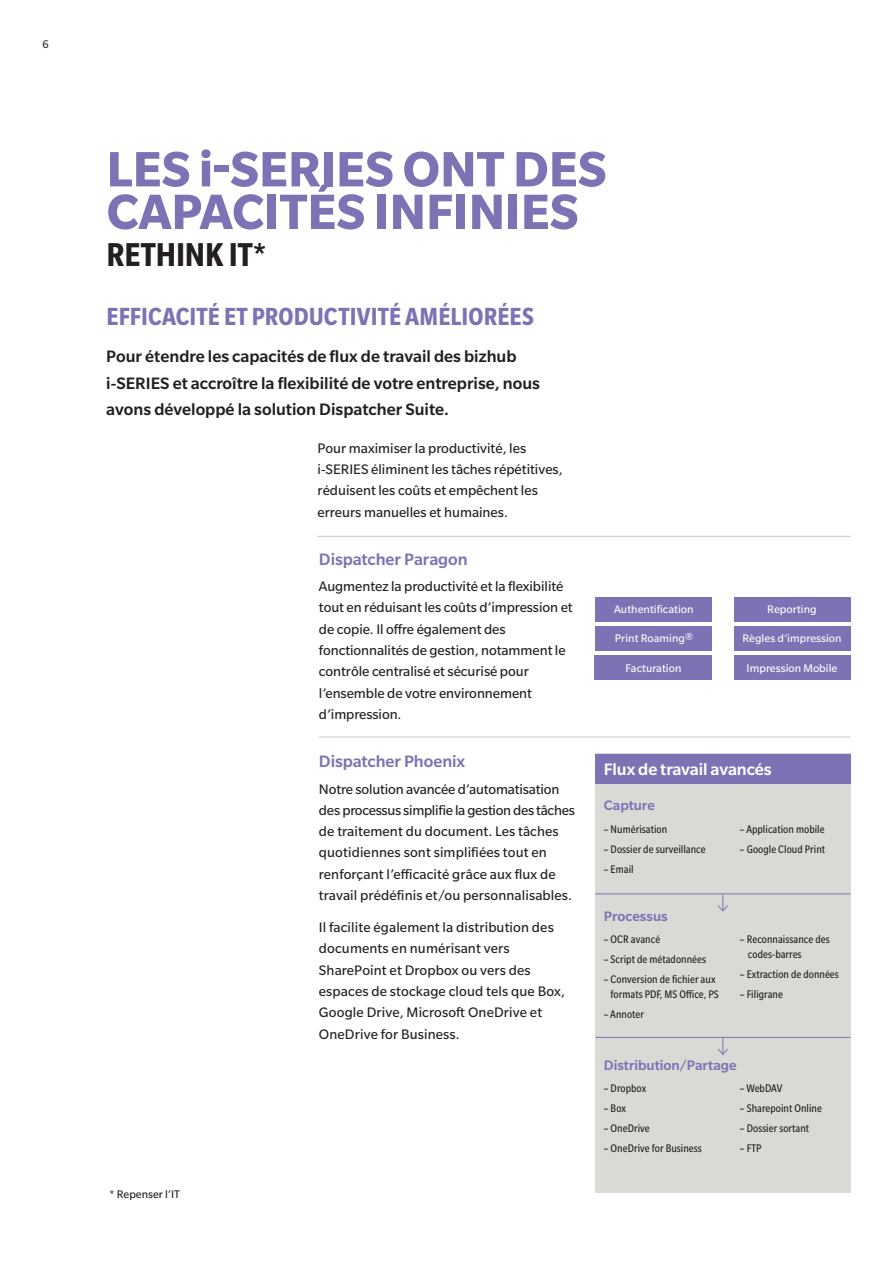
<style>
.page{position:relative;width:893px;height:1263px;background:#fff}
.page>*{position:absolute;margin:0;border:0;box-sizing:border-box;transform-origin:0 0}
.t1{font:700 54px/42.6px "Slate Pro";color:#7d72b4}
.t2{font:700 condensed 36px "Slate Pro";letter-spacing:-.005em;color:#231f20}
.t3{font:700 condensed 27px "Slate Pro";letter-spacing:.005em;color:#7d72b4}
.t4{font:500 18px/26.5px "Slate Pro";color:#231f20}
.t5{font:500 18px "Slate Pro";letter-spacing:-.005em;color:#7d72b4}
.t6{font:500 18px "Slate Pro";letter-spacing:-.005em;color:#fff}
.t7{font:15px/21.3px "Slate Pro";color:#231f20}
.t8{font:500 15px "Slate Pro";letter-spacing:-.005em;color:#7d72b4}
.t9{font:condensed 12px/15px "Slate Pro";letter-spacing:.005em;color:#231f20;text-align:center}
.t10{font:12px "Slate Pro";letter-spacing:.005em;color:#fff}
.t11{font:12px "Slate Pro";color:#231f20}
</style>
<div class="page">
<div style="left:595px;top:753px;width:255px;height:440px;background:#dad9d6"></div>
<div style="left:595px;top:597px;width:117px;height:24px;background:#7d72b4"></div>
<div style="left:733px;top:626px;width:117px;height:25px;background:#7d72b4"></div>
<div style="left:595px;top:656px;width:117px;height:24px;background:#7d72b4"></div>
<div style="left:733px;top:655px;width:117px;height:25px;background:#7d72b4"></div>
<div style="left:595px;top:626px;width:117px;height:25px;background:#7d72b4"></div>
<div style="left:733px;top:597px;width:117px;height:24px;background:#7d72b4"></div>
<hr style="left:319px;top:737px;width:531px;height:1px;background:#cecac5">
<hr style="left:317px;top:536px;width:533px;height:1px;background:#cecac5">
<svg style="left:717px;top:894px;width:12px;height:18px"></svg>
<svg style="left:718px;top:1038px;width:10px;height:17px"></svg>
<hr style="left:595px;top:893px;width:255px;height:1px;background:#7d72b4">
<hr style="left:595px;top:1037px;width:255px;height:1px;background:#7d72b4">
<div style="left:595px;top:754px;width:255px;height:29px;background:#7d72b4"></div>
<p class="t11" style="left:43px;top:38px;width:8px">6</p>
<h1 class="t1" style="left:107px;top:147px;width:502px">LES i-SERIES ONT DES<br>CAPACITÉS INFINIES</h1>
<h2 class="t2" style="left:107px;top:236px;width:161px">RETHINK IT*</h2>
<h3 class="t3" style="left:106px;top:302px;width:429px">EFFICACITÉ ET PRODUCTIVITÉ AMÉLIORÉES</h3>
<p class="t4" style="left:106px;top:343px;width:435px">Pour étendre les capacités de flux de travail des bizhub i-SERIES et accroître la flexibilité de votre entreprise, nous avons développé la solution Dispatcher Suite.</p>
<p class="t11" style="left:110px;top:1188px;width:72px">* Repenser l’IT</p>
<p class="t7" style="left:317px;top:437px;width:247px">Pour maximiser la productivité, les i-SERIES éliminent les tâches répétitives, réduisent les coûts et empêchent les erreurs manuelles et humaines.</p>
<p class="t5" style="left:319px;top:549px;width:150px">Dispatcher Paragon</p>
<p class="t7" style="left:319px;top:576px;width:255px">Augmentez la productivité et la flexibilité tout en réduisant les coûts d’impression et de copie. Il offre également des fonctionnalités de gestion, notamment le contrôle centralisé et sécurisé pour l’ensemble de votre environnement d’impression.</p>
<p class="t5" style="left:319px;top:751px;width:148px">Dispatcher Phoenix</p>
<p class="t7" style="left:319px;top:778px;width:257px">Notre solution avancée d’automatisation des processus simplifie la gestion des tâches de traitement du document. Les tâches quotidiennes sont simplifiées tout en renforçant l’efficacité grâce aux flux de travail prédéfinis et/ou personnalisables.</p>
<p class="t7" style="left:319px;top:916px;width:248px">Il facilite également la distribution des documents en numérisant vers SharePoint et Dropbox ou vers des espaces de stockage cloud tels que Box, Google Drive, Microsoft OneDrive et OneDrive for Business.</p>
<p class="t10" style="left:614px;top:603px;width:81px">Authentification</p>
<p class="t10" style="left:615px;top:632px;width:80px">Print Roaming®</p>
<p class="t10" style="left:767px;top:603px;width:51px">Reporting</p>
<p class="t10" style="left:742px;top:632px;width:101px">Règles d’impression</p>
<p class="t10" style="left:625px;top:662px;width:57px">Facturation</p>
<p class="t10" style="left:747px;top:661px;width:92px">Impression Mobile</p>
<p class="t6" style="left:604px;top:759px;width:169px">Flux de travail avancés</p>
<p class="t8" style="left:604px;top:797px;width:53px">Capture</p>
<p class="t9" style="left:604px;top:822px;width:65px">– Numérisation</p>
<p class="t9" style="left:604px;top:841px;width:103px">– Dossier de surveillance</p>
<p class="t9" style="left:604px;top:861px;width:31px">– Email</p>
<p class="t8" style="left:604px;top:908px;width:65px">Processus</p>
<p class="t9" style="left:604px;top:932px;width:58px">– OCR avancé</p>
<p class="t9" style="left:604px;top:951px;width:104px">– Script de métadonnées</p>
<p class="t9" style="left:604px;top:971px;width:116px">– Conversion de fichier aux formats PDF, MS Office, PS</p>
<p class="t9" style="left:604px;top:1006px;width:42px">– Annoter</p>
<p class="t9" style="left:740px;top:821px;width:86px">– Application mobile</p>
<p class="t9" style="left:740px;top:841px;width:87px">– Google Cloud Print</p>
<p class="t9" style="left:748px;top:931px;width:83px;text-align:left;text-indent:-8px">– Reconnaissance des codes-barres</p>
<p class="t9" style="left:740px;top:967px;width:100px">– Extraction de données</p>
<p class="t9" style="left:740px;top:987px;width:44px">– Filigrane</p>
<p class="t8" style="left:604px;top:1057px;width:134px">Distribution/Partage</p>
<p class="t9" style="left:604px;top:1081px;width:44px">– Dropbox</p>
<p class="t9" style="left:604px;top:1101px;width:24px">– Box</p>
<p class="t9" style="left:604px;top:1120px;width:47px">– OneDrive</p>
<p class="t9" style="left:604px;top:1140px;width:99px">– OneDrive for Business</p>
<p class="t9" style="left:740px;top:1081px;width:44px">– WebDAV</p>
<p class="t9" style="left:740px;top:1101px;width:84px">– Sharepoint Online</p>
<p class="t9" style="left:740px;top:1120px;width:71px">– Dossier sortant</p>
<p class="t9" style="left:740px;top:1140px;width:23px">– FTP</p>
</div>
